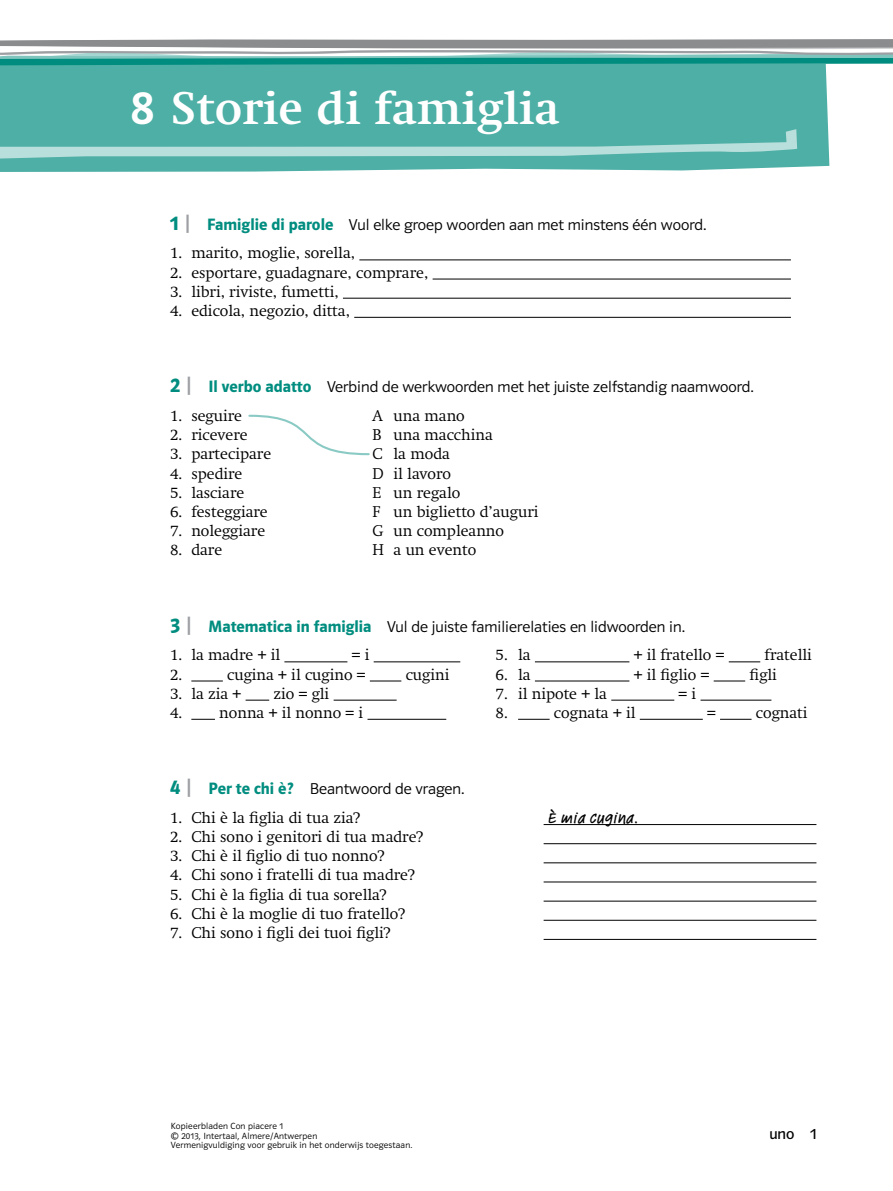
<style>
.page{position:relative;width:893px;height:1191px;background:#fff}
.page>*{position:absolute;margin:0;border:0;box-sizing:border-box;transform-origin:0 0}
.t1{font:700 45px "Klett Swift";letter-spacing:.01em;color:#fff}
.t2{font:500 18px "Linotype Feltpen";color:#000}
.t3{font:15.75px "Polo ST11 K Leicht";color:#000}
.t4{font:15.75px "Polo ST11 K Buch";color:#000}
.t5{font:300 15.3px "Klett Swift";color:#000}
.t6{font:9px/9.6px "Polo ST11 K Leicht";letter-spacing:.02em;color:#000}
.s1{font-family:"Polo ST11 K Krftg";font-weight:400;font-size:49.5px}
.s2{font-family:"Polo ST11 K Hfett";font-size:21px;color:#008d7f}
.s3{font-family:"Polo ST11 K Krftg";font-size:21px;color:#9d9fa2}
.s4{font-family:"Polo ST11 K Hfett";font-size:16.5px;color:#008d7f}
</style>
<div class="page">
<div style="left:0;top:66px;width:829px;height:106px;background:#4dafa5"></div>
<svg style="left:0;top:129px;width:797px;height:30px;background:#6ebdb5"></svg>
<svg style="left:0;top:39px;width:893px;height:27px;background:#7faeaa"></svg>
<hr style="left:359px;top:259px;width:432px;height:1px;background:#000">
<hr style="left:433px;top:279px;width:358px;height:1px;background:#000">
<hr style="left:343px;top:298px;width:448px;height:1px;background:#000">
<hr style="left:354px;top:317px;width:437px;height:1px;background:#000">
<hr style="left:284px;top:661px;width:63px;height:1px;background:#000">
<hr style="left:374px;top:661px;width:86px;height:1px;background:#000">
<hr style="left:535px;top:661px;width:94px;height:1px;background:#000">
<hr style="left:729px;top:661px;width:31px;height:1px;background:#000">
<hr style="left:191px;top:680px;width:32px;height:1px;background:#000">
<hr style="left:370px;top:680px;width:31px;height:1px;background:#000">
<hr style="left:535px;top:680px;width:94px;height:1px;background:#000">
<hr style="left:714px;top:680px;width:31px;height:1px;background:#000">
<svg style="left:246px;top:700px;width:23px;height:1px"></svg>
<hr style="left:334px;top:700px;width:63px;height:1px;background:#000">
<hr style="left:611px;top:700px;width:63px;height:1px;background:#000">
<hr style="left:700px;top:700px;width:71px;height:1px;background:#000">
<svg style="left:191px;top:719px;width:24px;height:1px"></svg>
<hr style="left:367px;top:719px;width:79px;height:1px;background:#000">
<hr style="left:518px;top:719px;width:32px;height:1px;background:#000">
<hr style="left:640px;top:719px;width:63px;height:1px;background:#000">
<hr style="left:720px;top:719px;width:31px;height:1px;background:#000">
<hr style="left:544px;top:824px;width:272px;height:1px;background:#000">
<hr style="left:544px;top:843px;width:272px;height:1px;background:#000">
<hr style="left:544px;top:862px;width:272px;height:1px;background:#000">
<hr style="left:544px;top:881px;width:272px;height:1px;background:#000">
<hr style="left:544px;top:900px;width:272px;height:1px;background:#000">
<hr style="left:544px;top:920px;width:272px;height:1px;background:#000">
<hr style="left:544px;top:939px;width:272px;height:1px;background:#000">
<svg style="left:248px;top:414px;width:122px;height:42px"></svg>
<h1 class="t1" style="left:130px;top:82px;width:431px"><span class="s1">8</span> Storie di famiglia</h1>
<p class="t3" style="left:170px;top:216px;width:538px"><span class="s2">1</span> <span class="s3">|</span> <span class="s4">Famiglie di parole</span> Vul elke groep woorden aan met minstens één woord.</p>
<p class="t5" style="left:170px;top:244px;width:186px">1. marito, moglie, sorella,</p>
<p class="t5" style="left:170px;top:263px;width:260px">2. esportare, guadagnare, comprare,</p>
<p class="t5" style="left:170px;top:282px;width:170px">3. libri, riviste, fumetti,</p>
<p class="t5" style="left:170px;top:302px;width:181px">4. edicola, negozio, ditta,</p>
<p class="t3" style="left:170px;top:378px;width:585px"><span class="s2">2</span> <span class="s3">|</span> <span class="s4">Il verbo adatto</span> Verbind de werkwoorden met het juiste zelfstandig naamwoord.</p>
<p class="t5" style="left:170px;top:407px;width:74px">1. seguire</p>
<p class="t5" style="left:373px;top:407px;width:94px">A una mano</p>
<p class="t5" style="left:170px;top:426px;width:79px">2. ricevere</p>
<p class="t5" style="left:373px;top:426px;width:122px">B una macchina</p>
<p class="t5" style="left:170px;top:445px;width:103px">3. partecipare</p>
<p class="t5" style="left:373px;top:445px;width:79px">C la moda</p>
<p class="t5" style="left:170px;top:464px;width:74px">4. spedire</p>
<p class="t5" style="left:373px;top:464px;width:80px">D il lavoro</p>
<p class="t5" style="left:170px;top:483px;width:76px">5. lasciare</p>
<p class="t5" style="left:373px;top:483px;width:89px">E un regalo</p>
<p class="t5" style="left:170px;top:502px;width:99px">6. festeggiare</p>
<p class="t5" style="left:373px;top:502px;width:167px">F un biglietto d’auguri</p>
<p class="t5" style="left:170px;top:522px;width:97px">7. noleggiare</p>
<p class="t5" style="left:373px;top:522px;width:133px">G un compleanno</p>
<p class="t5" style="left:170px;top:541px;width:54px">8. dare</p>
<p class="t5" style="left:373px;top:541px;width:105px">H a un evento</p>
<p class="t3" style="left:170px;top:618px;width:516px"><span class="s2">3</span> <span class="s3">|</span> <span class="s4">Matematica in famiglia</span> Vul de juiste familierelaties en lidwoorden in.</p>
<p class="t5" style="left:170px;top:646px;width:112px">1. la madre + il</p>
<p class="t5" style="left:352px;top:646px;width:19px">= i</p>
<p class="t5" style="left:496px;top:646px;width:36px">5. la</p>
<p class="t5" style="left:634px;top:646px;width:92px">+ il fratello =</p>
<p class="t5" style="left:765px;top:646px;width:49px">fratelli</p>
<p class="t5" style="left:170px;top:665px;width:14px">2.</p>
<p class="t5" style="left:227px;top:665px;width:140px">cugina + il cugino =</p>
<p class="t5" style="left:406px;top:665px;width:45px">cugini</p>
<p class="t5" style="left:496px;top:665px;width:36px">6. la</p>
<p class="t5" style="left:634px;top:665px;width:77px">+ il figlio =</p>
<p class="t5" style="left:749px;top:665px;width:29px">figli</p>
<p class="t5" style="left:170px;top:684px;width:73px">3. la zia +</p>
<p class="t5" style="left:274px;top:684px;width:57px">zio = gli</p>
<p class="t5" style="left:496px;top:684px;width:113px">7. il nipote + la</p>
<p class="t5" style="left:679px;top:684px;width:19px">= i</p>
<p class="t5" style="left:170px;top:703px;width:14px">4.</p>
<p class="t5" style="left:219px;top:703px;width:145px">nonna + il nonno = i</p>
<p class="t5" style="left:496px;top:703px;width:14px">8.</p>
<p class="t5" style="left:554px;top:703px;width:83px">cognata + il</p>
<p class="t5" style="left:707px;top:703px;width:10px">=</p>
<p class="t5" style="left:756px;top:703px;width:53px">cognati</p>
<p class="t3" style="left:170px;top:780px;width:296px"><span class="s2">4</span> <span class="s3">|</span> <span class="s4">Per te chi è?</span> Beantwoord de vragen.</p>
<p class="t5" style="left:170px;top:809px;width:191px">1. Chi è la figlia di tua zia?</p>
<p class="t2" style="left:548px;top:805px;width:92px">È mia cugina.</p>
<p class="t5" style="left:170px;top:828px;width:254px">2. Chi sono i genitori di tua madre?</p>
<p class="t5" style="left:170px;top:847px;width:216px">3. Chi è il figlio di tuo nonno?</p>
<p class="t5" style="left:170px;top:866px;width:246px">4. Chi sono i fratelli di tua madre?</p>
<p class="t5" style="left:170px;top:885px;width:218px">5. Chi è la figlia di tua sorella?</p>
<p class="t5" style="left:170px;top:904px;width:236px">6. Chi è la moglie di tuo fratello?</p>
<p class="t5" style="left:170px;top:923px;width:222px">7. Chi sono i figli dei tuoi figli?</p>
<p class="t6" style="left:171px;top:1121px;width:243px">Kopieerbladen Con piacere 1<br>© 2013, Intertaal, Almere/Antwerpen<br>Vermenigvuldiging voor gebruik in het onderwijs toegestaan.</p>
<p class="t4" style="left:769px;top:1125px;width:49px">uno 1</p>
</div>
